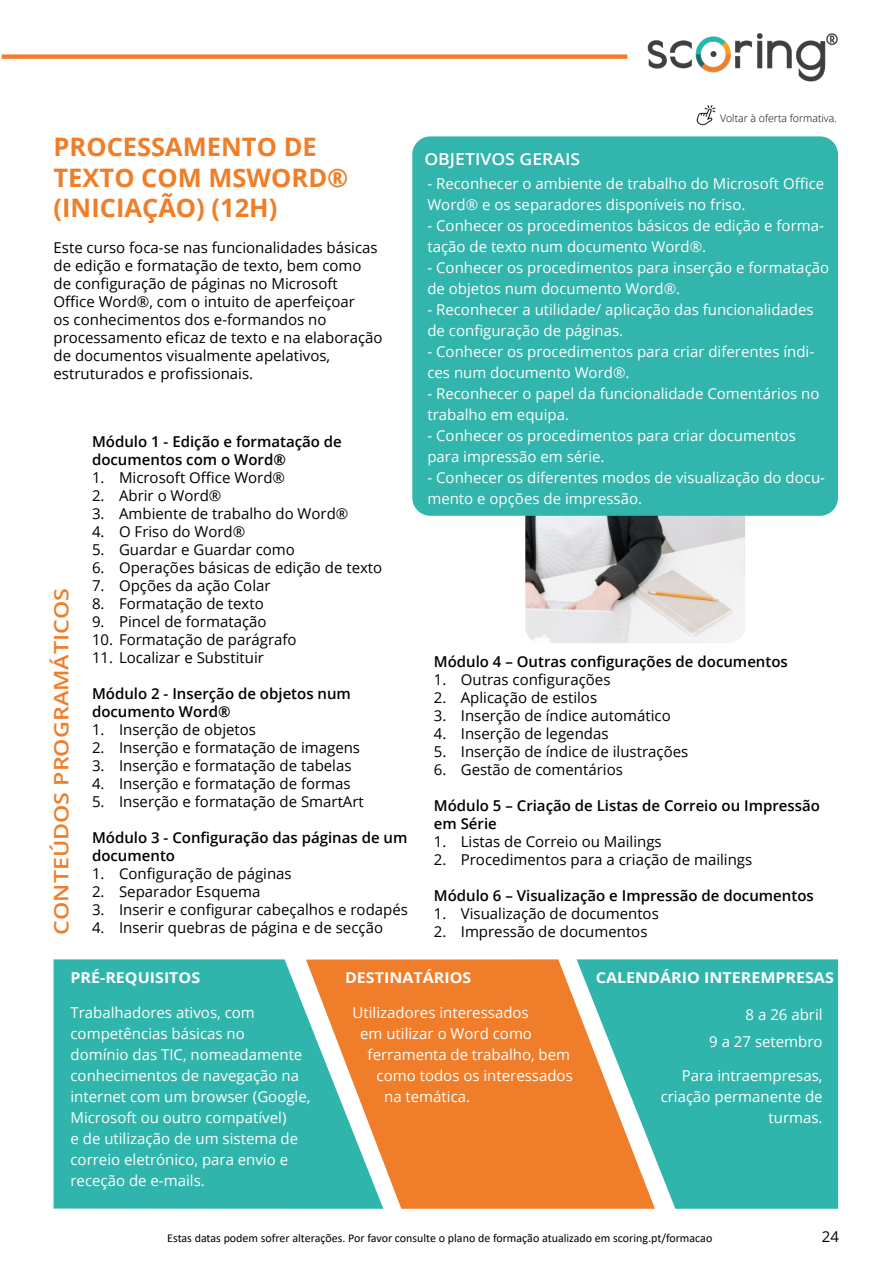
<style>
.page{position:relative;width:893px;height:1263px;background:#fff}
.page>*{position:absolute;margin:0;border:0;box-sizing:border-box;transform-origin:0 0}
.t1{font:700 25.5px/30.6px "Open Sans";color:#ef7e29}
.t2{font:600 19.95px "Open Sans";color:#ef7e29;scale:1.17 1}
.t3{font:600 16.5px "Open Sans";color:#fff;scale:1.07 1}
.t4{font:15px/18px "Open Sans";color:#000}
.t5{font:15px/21px "Open Sans";color:#fff}
.t6{font:600 15px/18px "Open Sans";color:#000}
.t7{font:700 15px "Open Sans";color:#fff;scale:1.07 1}
.t8{font:12px "Calibri";color:#000}
.t9{font:300 10.5px "Open Sans";color:#000}
</style>
<div class="page">
<div style="left:2px;top:54px;width:625px;height:5px;background:#f07d29"></div>
<img style="left:647px;top:33px;width:191px;height:49px">
<img style="left:525px;top:516px;width:220px;height:127px">
<div style="left:54px;top:959px;width:252px;height:250px;background:#30b5ac"></div>
<div style="left:655px;top:959px;width:183px;height:250px;background:#2fb5ac"></div>
<svg style="left:306px;top:959px;width:349px;height:250px;background:#cf9455"></svg>
<div style="left:412px;top:136px;width:426px;height:380px;background:#31b5ac;border-radius:18px"></div>
<img style="left:697px;top:105px;width:19px;height:21px">
<h1 class="t1" style="left:54px;top:131px;width:296px">PROCESSAMENTO DE<br>TEXTO COM MSWORD® (INICIAÇÃO) (12H)</h1>
<p class="t4" style="left:54px;top:238px;width:331px">Este curso foca-se nas funcionalidades básicas de edição e formatação de texto, bem como de configuração de páginas no Microsoft Office Word®, com o intuito de aperfeiçoar<br>os conhecimentos dos e-formandos no processamento eficaz de texto e na elaboração de documentos visualmente apelativos, estruturados e profissionais.</p>
<h2 class="t2" style="left:47px;top:935px;width:298px;rotate:-90deg">CONTEÚDOS PROGRAMÁTICOS</h2>
<p class="t6" style="left:92px;top:432px;width:251px">Módulo 1 - Edição e formatação de documentos com o Word®</p>
<p class="t4" style="left:92px;top:468px;width:195px">1. Microsoft Office Word®</p>
<p class="t4" style="left:92px;top:486px;width:131px">2. Abrir o Word®</p>
<p class="t4" style="left:92px;top:504px;width:258px">3. Ambiente de trabalho do Word®</p>
<p class="t4" style="left:92px;top:522px;width:155px">4. O Friso do Word®</p>
<p class="t4" style="left:92px;top:540px;width:204px">5. Guardar e Guardar como</p>
<p class="t4" style="left:92px;top:558px;width:292px">6. Operações básicas de edição de texto</p>
<p class="t4" style="left:92px;top:576px;width:180px">7. Opções da ação Colar</p>
<p class="t4" style="left:92px;top:594px;width:173px">8. Formatação de texto</p>
<p class="t4" style="left:92px;top:612px;width:176px">9. Pincel de formatação</p>
<p class="t4" style="left:92px;top:630px;width:206px">10. Formatação de parágrafo</p>
<p class="t4" style="left:92px;top:648px;width:173px">11. Localizar e Substituir</p>
<p class="t6" style="left:92px;top:684px;width:260px">Módulo 2 - Inserção de objetos num documento Word®</p>
<p class="t4" style="left:92px;top:720px;width:166px">1. Inserção de objetos</p>
<p class="t4" style="left:92px;top:738px;width:270px">2. Inserção e formatação de imagens</p>
<p class="t4" style="left:92px;top:756px;width:261px">3. Inserção e formatação de tabelas</p>
<p class="t4" style="left:92px;top:774px;width:260px">4. Inserção e formatação de formas</p>
<p class="t4" style="left:92px;top:792px;width:273px">5. Inserção e formatação de SmartArt</p>
<p class="t6" style="left:92px;top:828px;width:317px">Módulo 3 - Configuração das páginas de um documento</p>
<p class="t4" style="left:92px;top:864px;width:201px">1. Configuração de páginas</p>
<p class="t4" style="left:92px;top:882px;width:170px">2. Separador Esquema</p>
<p class="t4" style="left:92px;top:900px;width:317px">3. Inserir e configurar cabeçalhos e rodapés</p>
<p class="t4" style="left:92px;top:918px;width:293px">4. Inserir quebras de página e de secção</p>
<p class="t9" style="left:720px;top:111px;width:118px">Voltar à oferta formativa.</p>
<p class="t3" style="left:424px;top:147px;width:147px">OBJETIVOS GERAIS</p>
<p class="t5" style="left:427px;top:173px;width:398px">- Reconhecer o ambiente de trabalho do Microsoft Office<br>Word® e os separadores disponíveis no friso.</p>
<p class="t5" style="left:427px;top:215px;width:398px">- Conhecer os procedimentos básicos de edição e forma&shy;tação de texto num documento Word®.</p>
<p class="t5" style="left:427px;top:257px;width:403px">- Conhecer os procedimentos para inserção e formatação de objetos num documento Word®.</p>
<p class="t5" style="left:427px;top:299px;width:388px">- Reconhecer a utilidade/ aplicação das funcionalidades de configuração de páginas.</p>
<p class="t5" style="left:427px;top:341px;width:388px">- Conhecer os procedimentos para criar diferentes índi&shy;ces num documento Word®.</p>
<p class="t5" style="left:427px;top:383px;width:393px">- Reconhecer o papel da funcionalidade Comentários no trabalho em equipa.</p>
<p class="t5" style="left:427px;top:425px;width:370px">- Conhecer os procedimentos para criar documentos para impressão em série.</p>
<p class="t5" style="left:427px;top:467px;width:399px">- Conhecer os diferentes modos de visualização do docu&shy;mento e opções de impressão.</p>
<p class="t6" style="left:434px;top:652px;width:356px">Módulo 4 – Outras configurações de documentos</p>
<p class="t4" style="left:434px;top:670px;width:178px">1. Outras configurações</p>
<p class="t4" style="left:434px;top:688px;width:165px">2. Aplicação de estilos</p>
<p class="t4" style="left:434px;top:706px;width:238px">3. Inserção de índice automático</p>
<p class="t4" style="left:434px;top:724px;width:176px">4. Inserção de legendas</p>
<p class="t4" style="left:434px;top:742px;width:256px">5. Inserção de índice de ilustrações</p>
<p class="t4" style="left:434px;top:760px;width:191px">6. Gestão de comentários</p>
<p class="t6" style="left:434px;top:796px;width:388px">Módulo 5 – Criação de Listas de Correio ou Impressão em Série</p>
<p class="t4" style="left:434px;top:832px;width:229px">1. Listas de Correio ou Mailings</p>
<p class="t4" style="left:434px;top:850px;width:320px">2. Procedimentos para a criação de mailings</p>
<p class="t6" style="left:434px;top:886px;width:381px">Módulo 6 – Visualização e Impressão de documentos</p>
<p class="t4" style="left:434px;top:904px;width:227px">1. Visualização de documentos</p>
<p class="t4" style="left:434px;top:922px;width:215px">2. Impressão de documentos</p>
<p class="t7" style="left:71px;top:967px;width:123px">PRÉ-REQUISITOS</p>
<p class="t5" style="left:71px;top:1001px;width:241px">Trabalhadores ativos, com competências básicas no<br>domínio das TIC, nomeadamente conhecimentos de navegação na internet com um browser (Google,<br>Microsoft ou outro compatível)<br>e de utilização de um sistema de correio eletrónico, para envio e receção de e-mails.</p>
<p class="t5" style="left:353px;top:1001px;width:178px">Utilizadores interessados</p>
<p class="t7" style="left:345px;top:967px;width:120px">DESTINATÁRIOS</p>
<p class="t5" style="left:360px;top:1022px;width:173px">em utilizar o Word como</p>
<p class="t5" style="left:368px;top:1043px;width:204px">ferramenta de trabalho, bem</p>
<p class="t5" style="left:377px;top:1064px;width:198px">como todos os interessados</p>
<p class="t5" style="left:384px;top:1085px;width:88px">na temática.</p>
<p class="t7" style="left:596px;top:967px;width:224px">CALENDÁRIO INTEREMPRESAS</p>
<p class="t5" style="left:709px;top:1001px;width:115px;line-height:27px;text-align:right">8 a 26 abril<br>9 a 27 setembro</p>
<p class="t5" style="left:661px;top:1065px;width:163px;text-align:right">Para intraempresas, criação permanente de turmas.</p>
<p class="t8" style="left:167px;top:1230px;width:547px">Estas datas podem sofrer alterações. Por favor consulte o plano de formação atualizado em scoring.pt/formacao</p>
<p class="t4" style="left:822px;top:1227px;width:19px">24</p>
</div>
